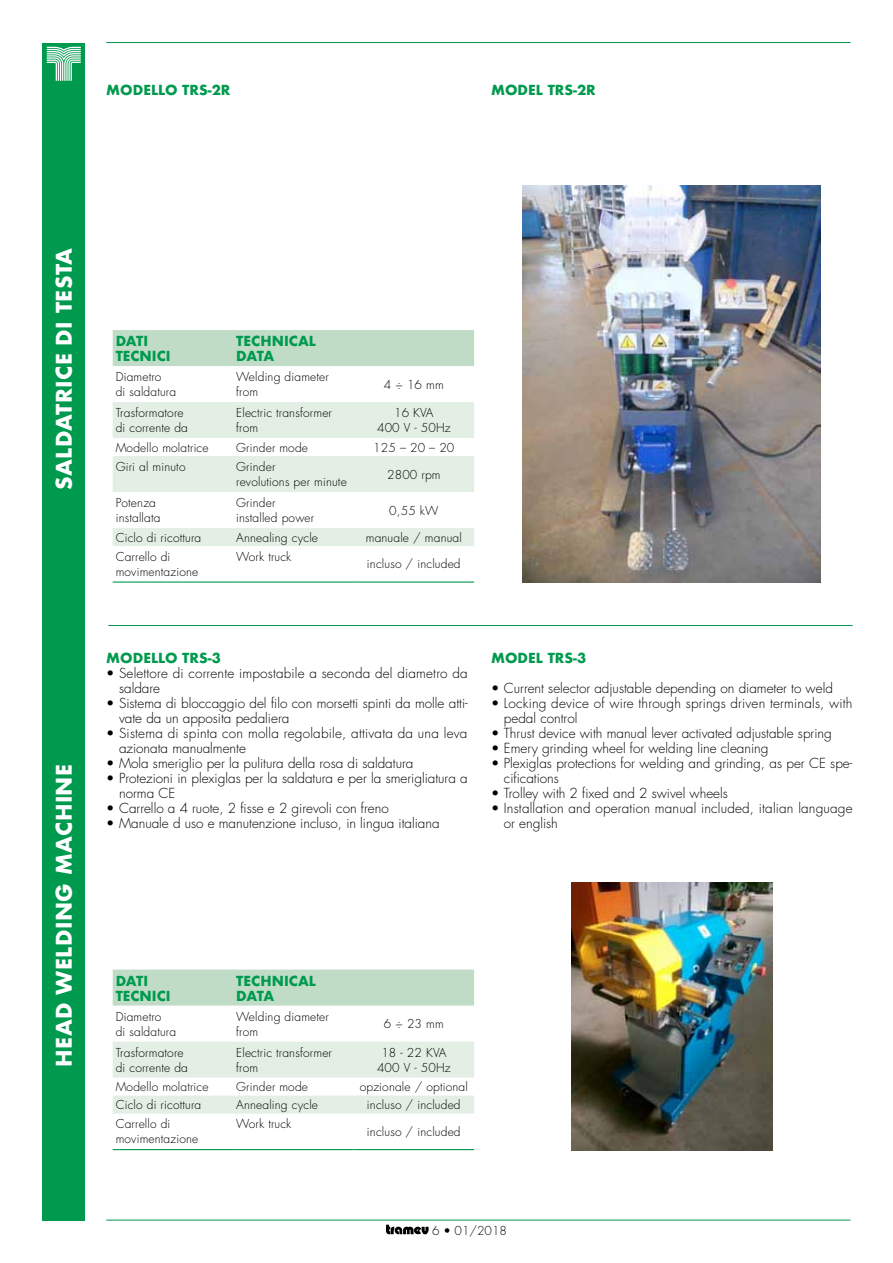
<style>
.page{position:relative;width:893px;height:1263px;background:#fff}
.page>*{position:absolute;margin:0;border:0;box-sizing:border-box;transform-origin:0 0}
.t1{font:700 21px "Futura";letter-spacing:.02em;color:#fff}
.t2{font:300 13.5px/15px "Futura";color:#000}
.t3{font:700 13.5px/15px "Futura";color:#009a4e}
.t4{font:300 12px/15px "Futura";letter-spacing:.015em;color:#000}
</style>
<div class="page">
<hr style="left:106px;top:1220px;width:744px;height:1px;background:#009a4e">
<div style="left:43px;top:43px;width:42px;height:1177px;background:#009a4e"></div>
<hr style="left:106px;top:42px;width:744px;height:1px;background:#009a4e">
<svg style="left:47px;top:47px;width:34px;height:34px"></svg>
<svg style="left:386px;top:1225px;width:43px;height:9px"></svg>
<hr style="left:108px;top:625px;width:745px;height:1px;background:#009a4e">
<div style="left:113px;top:330px;width:361px;height:36px;background:#c0dcc7"></div>
<svg style="left:113px;top:402px;width:361px;height:144px;fill:#e3efe5"></svg>
<hr style="left:113px;top:581px;width:120px;height:2px;background:#009a4e">
<hr style="left:233px;top:581px;width:121px;height:2px;background:#009a4e">
<hr style="left:354px;top:581px;width:120px;height:2px;background:#009a4e">
<div style="left:113px;top:969px;width:361px;height:36px;background:#c0dcc7"></div>
<svg style="left:113px;top:1041px;width:361px;height:72px"></svg>
<hr style="left:113px;top:1149px;width:120px;height:1px;background:#009a4e">
<hr style="left:233px;top:1149px;width:121px;height:1px;background:#009a4e">
<hr style="left:354px;top:1149px;width:120px;height:1px;background:#009a4e">
<img style="left:523px;top:185px;width:298px;height:398px">
<img style="left:571px;top:882px;width:201px;height:268px">
<p class="t3" style="left:106px;top:83px;width:126px">MODELLO TRS-2R</p>
<p class="t3" style="left:491px;top:83px;width:106px">MODEL TRS-2R</p>
<h1 class="t1" style="left:49px;top:490px;width:243px;rotate:-90deg">SALDATRICE DI TESTA</h1>
<h1 class="t1" style="left:49px;top:1067px;width:301px;rotate:-90deg">HEAD WELDING MACH INE</h1>
<p class="t3" style="left:116px;top:333px;width:56px">DATI<br>TECNICI</p>
<p class="t3" style="left:236px;top:333px;width:81px">TECHNICAL<br>DATA</p>
<p class="t4" style="left:116px;top:370px;width:62px">Diametro<br>di saldatura</p>
<p class="t4" style="left:236px;top:370px;width:94px">Welding diameter from</p>
<p class="t4" style="left:384px;top:377px;width:61px">4 ÷ 16 mm</p>
<p class="t4" style="left:116px;top:406px;width:74px">Trasformatore di corrente da</p>
<p class="t4" style="left:236px;top:406px;width:97px">Electric transformer from</p>
<p class="t4" style="left:377px;top:406px;width:75px;text-align:center">16 KVA<br>400 V - 50Hz</p>
<p class="t4" style="left:116px;top:440px;width:94px">Modello molatrice</p>
<p class="t4" style="left:236px;top:440px;width:73px">Grinder mode</p>
<p class="t4" style="left:373px;top:440px;width:83px">125 – 20 – 20</p>
<p class="t4" style="left:116px;top:460px;width:71px">Giri al minuto</p>
<p class="t4" style="left:236px;top:460px;width:112px">Grinder<br>revolutions per minute</p>
<p class="t4" style="left:387px;top:467px;width:55px">2800 rpm</p>
<p class="t4" style="left:116px;top:496px;width:46px">Potenza installata</p>
<p class="t4" style="left:236px;top:496px;width:80px">Grinder installed power</p>
<p class="t4" style="left:389px;top:503px;width:51px">0,55 kW</p>
<p class="t4" style="left:116px;top:530px;width:87px">Ciclo di ricottura</p>
<p class="t4" style="left:236px;top:530px;width:83px">Annealing cycle</p>
<p class="t4" style="left:366px;top:530px;width:98px">manuale / manual</p>
<p class="t4" style="left:116px;top:549px;width:84px">Carrello di movimentazione</p>
<p class="t4" style="left:236px;top:549px;width:57px">Work truck</p>
<p class="t4" style="left:367px;top:557px;width:95px">incluso / included</p>
<p class="t3" style="left:106px;top:650px;width:116px">MO DELLO TRS-3</p>
<p class="t2" style="left:119px;top:666px;width:350px;text-indent:-13px">• Selettore di corrente impostabile a seconda del diametro da saldare</p>
<p class="t2" style="left:119px;top:696px;width:350px;text-indent:-13px">• Sistema di bloccaggio del filo con morsetti spinti da molle atti&shy;vate da unʼapposita pedaliera</p>
<p class="t2" style="left:119px;top:726px;width:350px;text-indent:-13px">• Sistema di spinta con molla regolabile, attivata da una leva azionata manualmente</p>
<p class="t2" style="left:106px;top:756px;width:309px">• Mola smeriglio per la pulitura della rosa di saldatura</p>
<p class="t2" style="left:119px;top:771px;width:350px;text-indent:-13px">• Protezioni in plexiglas per la saldatura e per la smerigliatura a norma CE</p>
<p class="t2" style="left:106px;top:801px;width:284px">• Carrello a 4 ruote, 2 fisse e 2 girevoli con freno</p>
<p class="t2" style="left:106px;top:816px;width:335px">• Manuale dʼuso e manutenzione incluso, in lingua italiana</p>
<p class="t3" style="left:491px;top:650px;width:97px">MO DEL TRS-3</p>
<p class="t2" style="left:491px;top:681px;width:343px">• Current selector adjustable depending on diameter to weld</p>
<p class="t2" style="left:504px;top:696px;width:350px;text-indent:-13px">• Locking device of wire through springs driven terminals, with pedal control</p>
<p class="t2" style="left:491px;top:726px;width:342px">• Thrust device with manual lever activated adjustable spring</p>
<p class="t2" style="left:491px;top:741px;width:279px">• Emery grinding wheel for welding line cleaning</p>
<p class="t2" style="left:504px;top:756px;width:350px;text-indent:-13px">• Plexiglas protections for welding and grinding, as per CE spe&shy;cifications</p>
<p class="t2" style="left:491px;top:786px;width:238px">• Trolley with 2 fixed and 2 swivel wheels</p>
<p class="t2" style="left:504px;top:801px;width:350px;text-indent:-13px">• Installation and operation manual included, italian language or english</p>
<p class="t3" style="left:116px;top:973px;width:56px">DATI<br>TECNICI</p>
<p class="t3" style="left:236px;top:973px;width:81px">TECHNICAL<br>DATA</p>
<p class="t4" style="left:116px;top:1009px;width:62px">Diametro<br>di saldatura</p>
<p class="t4" style="left:236px;top:1009px;width:94px">Welding diameter from</p>
<p class="t4" style="left:384px;top:1016px;width:61px">6 ÷ 23 mm</p>
<p class="t4" style="left:116px;top:1045px;width:74px">Trasformatore di corrente da</p>
<p class="t4" style="left:236px;top:1045px;width:97px">Electric transformer from</p>
<p class="t4" style="left:377px;top:1045px;width:75px;text-align:center">18 - 22 KVA<br>400 V - 50Hz</p>
<p class="t4" style="left:116px;top:1079px;width:94px">Modello molatrice</p>
<p class="t4" style="left:236px;top:1079px;width:73px">Grinder mode</p>
<p class="t4" style="left:360px;top:1079px;width:110px">opzionale / optional</p>
<p class="t4" style="left:116px;top:1097px;width:87px">Ciclo di ricottura</p>
<p class="t4" style="left:236px;top:1097px;width:83px">Annealing cycle</p>
<p class="t4" style="left:367px;top:1097px;width:95px">incluso / included</p>
<p class="t4" style="left:116px;top:1117px;width:84px">Carrello di movimentazione</p>
<p class="t4" style="left:236px;top:1117px;width:57px">Work truck</p>
<p class="t4" style="left:367px;top:1124px;width:95px">incluso / included</p>
<p class="t4" style="left:432px;top:1223px;width:76px">6 • 01/2018</p>
</div>
